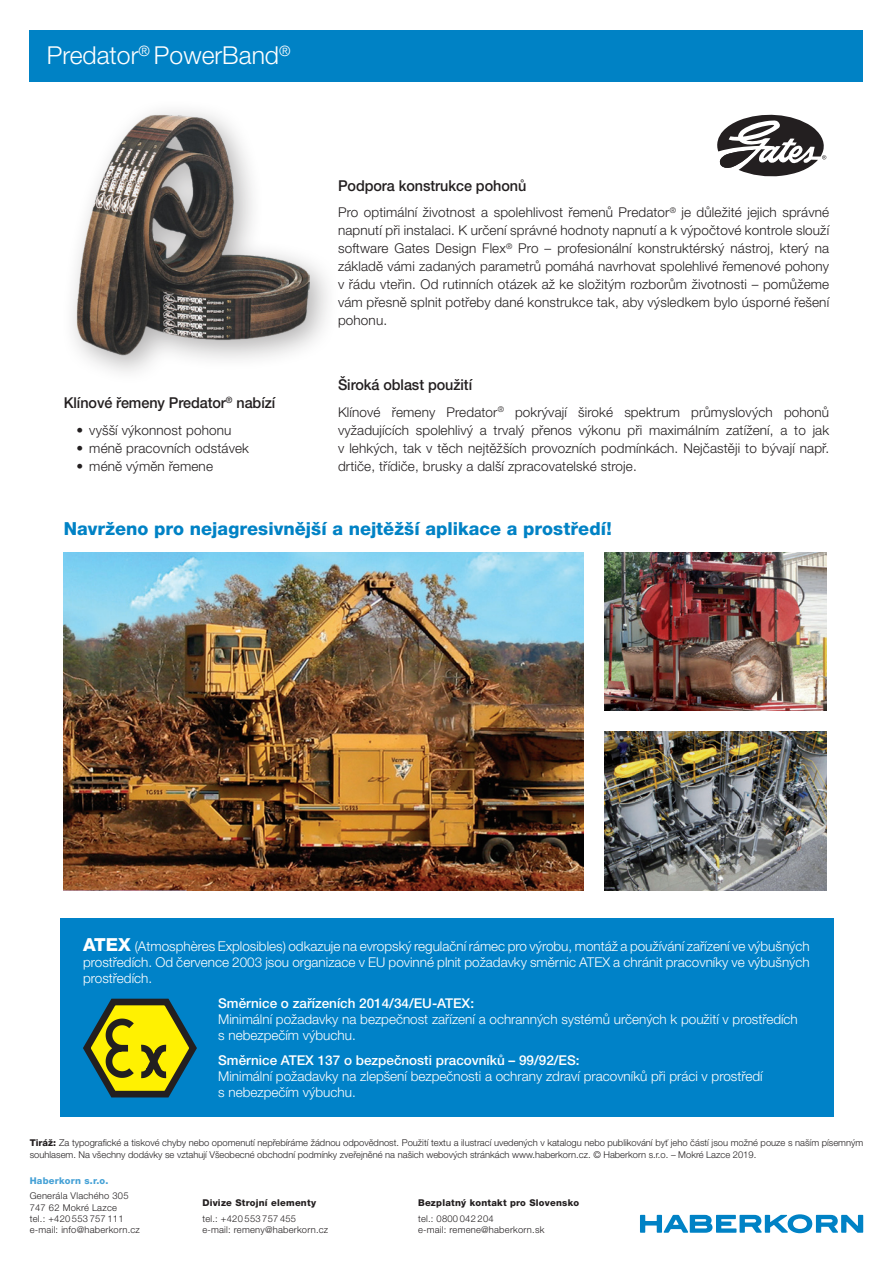
<style>
.page{position:relative;width:893px;height:1263px;background:#fff}
.page>*{position:absolute;margin:0;border:0;box-sizing:border-box;transform-origin:0 0}
.t1{font:300 24.75px "Helvetica Neue LT Pro";color:#fff}
.Výrobek{font:800 18px "Helvetica Neue LT Pro";color:#0082c5}
.t2{font:500 15px "Helvetica Neue LT Pro";letter-spacing:-.005em;color:#231f20;scale:.96 1}
.t3{font:300 13.5px/18px "Helvetica Neue LT Pro";letter-spacing:.01em;color:#231f20;text-align:justify}
.Výrobek-2{font:300 13.5px/16.2px "Helvetica Neue LT Pro";color:#fff}
.Styl_odstavce3{font:300 9.3px/11.2px "Helvetica Neue LT Pro";color:#231f20}
.Styl_odstavce3-2{font:300 9.3px "Helvetica Neue LT Pro";letter-spacing:.025em;color:#231f20}
.t4{font:800 9.3px "Helvetica Neue LT Pro";letter-spacing:.025em;color:#231f20}
.t5{font:800 9.3px "Helvetica Neue LT Pro";letter-spacing:.025em;color:#45a1d6}
.s1{font-weight:800;font-size:18px}
.s2{font-weight:500}
.s3{font-weight:800}
</style>
<div class="page">
<svg style="left:640px;top:1214px;width:223px;height:19px"></svg>
<div style="left:30px;top:30px;width:833px;height:51px;background:#0082c5"></div>
<div style="left:61px;top:99px;width:279px;height:286px;background:#231f20;opacity:.35"></div>
<img style="left:77px;top:115px;width:233px;height:244px">
<img style="left:605px;top:552px;width:222px;height:159px">
<img style="left:64px;top:552px;width:520px;height:338px">
<img style="left:605px;top:732px;width:222px;height:158px">
<div style="left:60px;top:918px;width:773px;height:199px;background:#0082c8"></div>
<svg style="left:83px;top:999px;width:114px;height:98px"></svg>
<svg style="left:717px;top:115px;width:109px;height:61px"></svg>
<p class="t1" style="left:47px;top:41px;width:245px">Predator<sup>®</sup> PowerBand<sup>®</sup></p>
<p class="t2" style="left:64px;top:394px;width:222px">Klínové řemeny Predator<sup>®</sup> nabízí</p>
<p class="t3" style="left:77px;top:421px;width:156px">• vyšší výkonnost pohonu</p>
<p class="t3" style="left:77px;top:439px;width:174px">• méně pracovních odstávek</p>
<p class="t3" style="left:77px;top:457px;width:138px">• méně výměn řemene</p>
<p class="t2" style="left:338px;top:176px;width:198px">Podpora konstrukce pohonů</p>
<p class="t3" style="left:338px;top:203px;width:493px">Pro optimální životnost a spolehlivost řemenů Predator<sup>®</sup> je důležité jejich správné napnutí při instalaci. K určení správné hodnoty napnutí a k výpočtové kontrole slouží software Gates Design Flex<sup>®</sup> Pro – profesionální konstruktérský nástroj, který na základě vámi zadaných parametrů pomáhá navrhovat spolehlivé řemenové pohony v řádu vteřin. Od rutinních otázek až ke složitým rozborům životnosti – pomůžeme vám přesně splnit potřeby dané konstrukce tak, aby výsledkem bylo úsporné řešení pohonu.</p>
<p class="t2" style="left:338px;top:376px;width:141px">Široká oblast použití</p>
<p class="t3" style="left:338px;top:403px;width:493px">Klínové řemeny Predator<sup>®</sup> pokrývají široké spektrum průmyslových pohonů vyžadujících spolehlivý a trvalý přenos výkonu při maximálním zatížení, a to jak v lehkých, tak v těch nejtěžších provozních podmínkách. Nejčastěji to bývají např. drtiče, třídiče, brusky a další zpracovatelské stroje.</p>
<p class="Výrobek" style="left:64px;top:518px;width:549px">Navrženo pro nejagresivnější a nejtěžší aplikace a prostředí!</p>
<p class="Výrobek-2" style="left:83px;top:938px;width:728px;text-align:justify"><span class="s1">ATEX</span> (Atmosphères Explosibles) odkazuje na evropský regulační rámec pro výrobu, montáž a používání zařízení ve výbušných prostředích. Od července 2003 jsou organizace v EU povinné plnit požadavky směrnic ATEX a chránit pracovníky ve výbušných prostředích.</p>
<p class="Výrobek-2" style="left:218px;top:995px;width:581px"><span class="s2">Směrnice o zařízeních 2014/34/EU-ATEX:<br></span>Minimální požadavky na bezpečnost zařízení a ochranných systémů určených k použití v prostředích s nebezpečím výbuchu.</p>
<p class="Výrobek-2" style="left:218px;top:1052px;width:546px"><span class="s2">Směrnice ATEX 137 o bezpečnosti pracovníků – 99/92/ES:<br></span>Minimální požadavky na zlepšení bezpečnosti a ochrany zdraví pracovníků při práci v prostředí s nebezpečím výbuchu.</p>
<p class="Styl_odstavce3" style="left:30px;top:1137px;width:835px"><span class="s3">Tiráž:</span> Za typografické a tiskové chyby nebo opomenutí nepřebíráme žádnou odpovědnost. Použití textu a ilustrací uvedených v katalogu nebo publikování byť jeho částí jsou možné pouze s naším písemným souhlasem. Na všechny dodávky se vztahují Všeobecné obchodní podmínky zveřejněné na našich webových stránkách www.haberkorn.cz. © Haberkorn s.r.o. – Mokré Lazce 2019.</p>
<p class="t5" style="left:30px;top:1175px;width:80px">Haberkorn s.r.o.</p>
<p class="Styl_odstavce3-2" style="left:30px;top:1190px;width:100px">Generála Vlachého 305</p>
<p class="Styl_odstavce3-2" style="left:30px;top:1202px;width:89px">747 62 Mokré Lazce</p>
<p class="Styl_odstavce3-2" style="left:30px;top:1213px;width:95px">tel.: +420 553 757 111</p>
<p class="Styl_odstavce3-2" style="left:30px;top:1224px;width:112px">e-mail: info@haberkorn.cz</p>
<p class="t4" style="left:202px;top:1197px;width:115px">Divize Strojní elementy</p>
<p class="Styl_odstavce3-2" style="left:202px;top:1213px;width:95px">tel.: +420 553 757 455</p>
<p class="Styl_odstavce3-2" style="left:202px;top:1224px;width:127px">e-mail: remeny@haberkorn.cz</p>
<p class="t4" style="left:418px;top:1197px;width:163px">Bezplatný kontakt pro Slovensko</p>
<p class="Styl_odstavce3-2" style="left:418px;top:1213px;width:77px">tel.: 0800 042 204</p>
<p class="Styl_odstavce3-2" style="left:418px;top:1224px;width:128px">e-mail: remene@haberkorn.sk</p>
</div>
